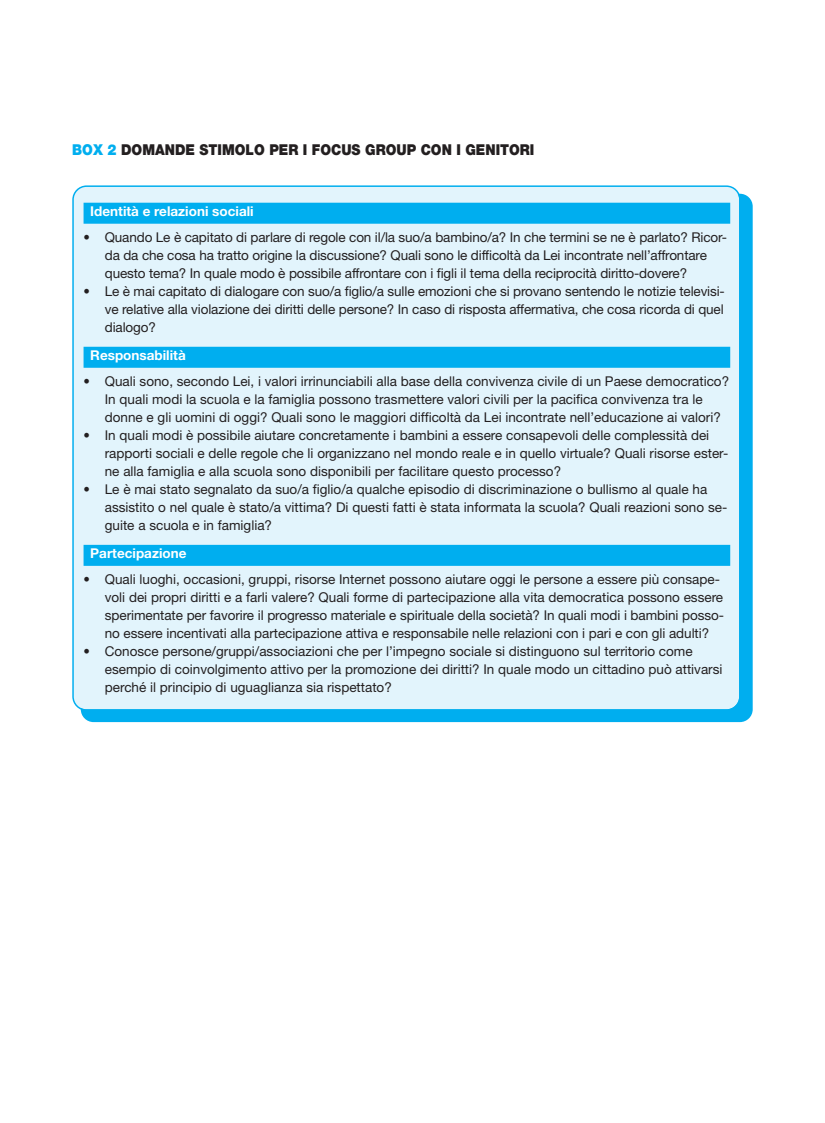
<style>
.page{position:relative;width:825px;height:1123px;background:#fff}
.page>*{position:absolute;margin:0;border:0;box-sizing:border-box;transform-origin:0 0}
.t1{font:900 15px "Helvetica Neue LT Std";color:#231f20;scale:.9 1}
.t2{font:13.5px/18px "Helvetica Neue LT Std";color:#231f20}
.t3{font:700 13.5px "Helvetica Neue LT Std";color:#fff}
.s1{color:#00aeef}
.s2{font-stretch:condensed}
</style>
<div class="page">
<div style="left:81px;top:194px;width:672px;height:528px;background:#00aeef;border-radius:13px"></div>
<div style="left:72px;top:185px;width:669px;height:525px;background:#e2f4fc"></div>
<div style="left:84px;top:203px;width:646px;height:21px;background:#00aeef"></div>
<div style="left:84px;top:347px;width:646px;height:21px;background:#00aeef"></div>
<div style="left:84px;top:545px;width:646px;height:21px;background:#00aeef"></div>
<p class="t1" style="left:72px;top:145px;width:515px"><span class="s1">BOX 2</span> DOMANDE STIMOLO PER I FOCUS GROUP CON I GENITORI</p>
<p class="t3" style="left:90px;top:206px;width:165px">Identità e relazioni sociali</p>
<p class="t2" style="left:105px;top:229px;width:624px;text-indent:-21px"><span class="s2">•</span> Quando Le è capitato di parlare di regole con il/la suo/a bambino/a? In che termini se ne è parlato? Ricor&shy;da da che cosa ha tratto origine la discussione? Quali sono le difficoltà da Lei incontrate nell’affrontare questo tema? In quale modo è possibile affrontare con i figli il tema della reciprocità diritto-dovere?</p>
<p class="t2" style="left:105px;top:283px;width:621px;text-align:justify;text-indent:-21px"><span class="s2">•</span> Le è mai capitato di dialogare con suo/a figlio/a sulle emozioni che si provano sentendo le notizie televisi&shy;ve relative alla violazione dei diritti delle persone? In caso di risposta affermativa, che cosa ricorda di quel dialogo?</p>
<p class="t3" style="left:90px;top:350px;width:97px">Responsabilità</p>
<p class="t2" style="left:105px;top:373px;width:626px;text-indent:-21px"><span class="s2">•</span> Quali sono, secondo Lei, i valori irrinunciabili alla base della convivenza civile di un Paese democratico?<br>In quali modi la scuola e la famiglia possono trasmettere valori civili per la pacifica convivenza tra le donne e gli uomini di oggi? Quali sono le maggiori difficoltà da Lei incontrate nell’educazione ai valori?</p>
<p class="t2" style="left:105px;top:427px;width:625px;text-indent:-21px"><span class="s2">•</span> In quali modi è possibile aiutare concretamente i bambini a essere consapevoli delle complessità dei rapporti sociali e delle regole che li organizzano nel mondo reale e in quello virtuale? Quali risorse ester&shy;ne alla famiglia e alla scuola sono disponibili per facilitare questo processo?</p>
<p class="t2" style="left:105px;top:481px;width:624px;text-indent:-21px"><span class="s2">•</span> Le è mai stato segnalato da suo/a figlio/a qualche episodio di discriminazione o bullismo al quale ha assistito o nel quale è stato/a vittima? Di questi fatti è stata informata la scuola? Quali reazioni sono se&shy;guite a scuola e in famiglia?</p>
<p class="t3" style="left:90px;top:548px;width:98px">Partecipazione</p>
<p class="t2" style="left:105px;top:571px;width:621px;text-indent:-21px"><span class="s2">•</span> Quali luoghi, occasioni, gruppi, risorse Internet possono aiutare oggi le persone a essere più consape&shy;voli dei propri diritti e a farli valere? Quali forme di partecipazione alla vita democratica possono essere sperimentate per favorire il progresso materiale e spirituale della società? In quali modi i bambini posso&shy;no essere incentivati alla partecipazione attiva e responsabile nelle relazioni con i pari e con gli adulti?</p>
<p class="t2" style="left:105px;top:643px;width:619px;text-indent:-21px"><span class="s2">•</span> Conosce persone/gruppi/associazioni che per l’impegno sociale si distinguono sul territorio come esempio di coinvolgimento attivo per la promozione dei diritti? In quale modo un cittadino può attivarsi perché il principio di uguaglianza sia rispettato?</p>
</div>
